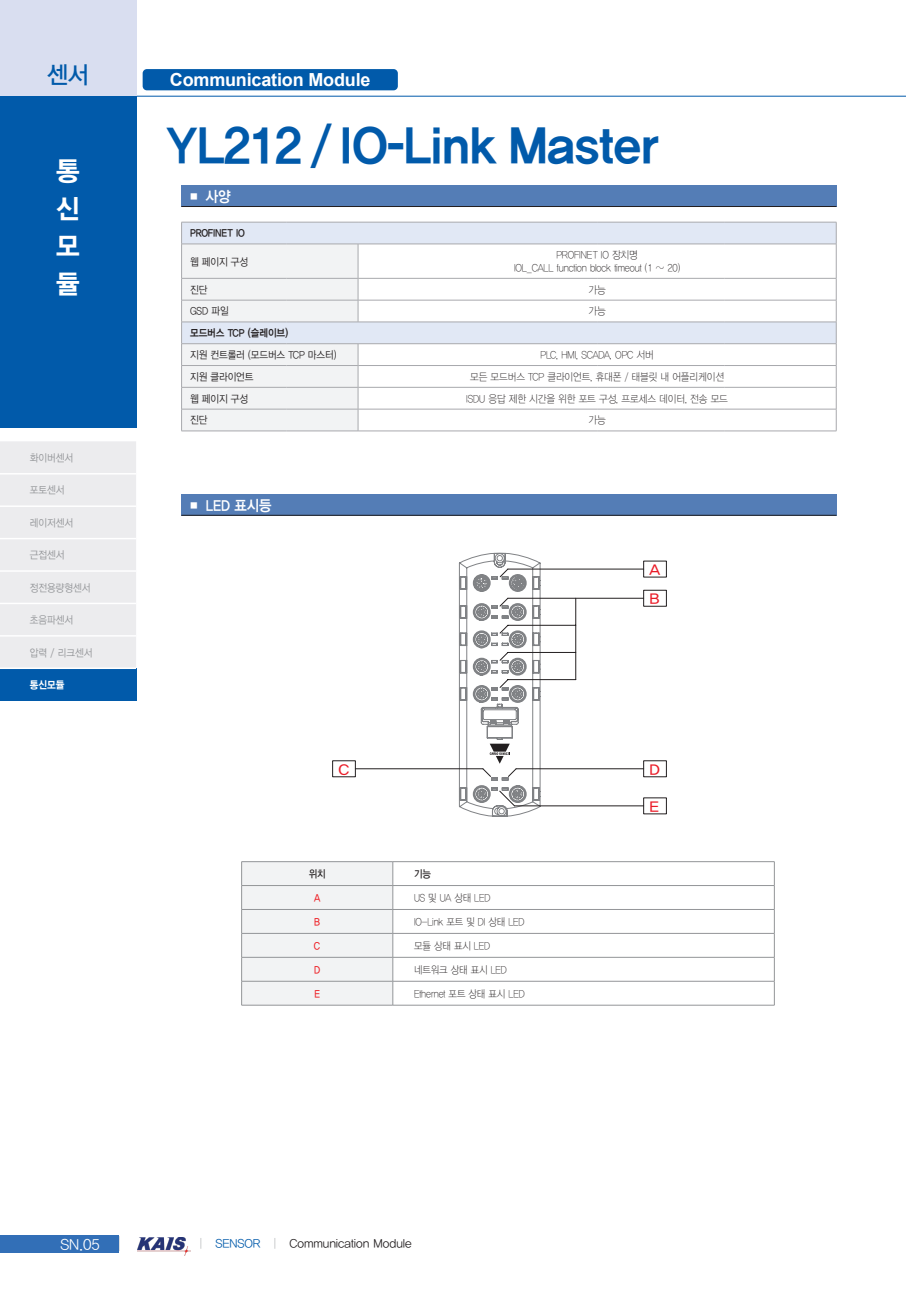
<style>
.page{position:relative;width:906px;height:1289px;background:#fff}
.page>*{position:absolute;margin:0;border:0;box-sizing:border-box;transform-origin:0 0}
.t1{font:48px "YDVYGO35";letter-spacing:-.025em;color:#015aaa}
.t2{font:27px/37.5px "YDVYGO35";color:#fff;text-align:justify;scale:.95 1}
.t3{font:24px "YDVYGO33";color:#015aaa;scale:.95 1}
.t4{font:700 18px "Arial";letter-spacing:-.01em;color:#fff}
.t5{font:15px "YDVYGO34";letter-spacing:-.01em;color:#fff}
.t6{font:15px "YDVYGO32";color:#fff}
.t7{font:14.55px "YDVYGO13";color:#ea1c28;scale:1.08 1}
.t8{font:12px "YDVYGO32";color:#231f20}
.t9{font:10.5px "YDVYGO31";letter-spacing:-.01em;color:#231f20;scale:.9 1}
.t10{font:10.5px "YDVYGO31";letter-spacing:-.01em;color:#231f20;scale:.88 1}
.t11{font:10.5px "YDVYGO32";letter-spacing:-.01em;color:#231f20;scale:.9 1}
.t12{font:10.5px "YDVYGO32";color:#939598;scale:.9 1}
.t13{font:10.5px "YDVYGO34";letter-spacing:-.01em;color:#231f20;scale:.9 1}
.t14{font:10.5px "YDVYGO33";color:#ee1d23;scale:.88 1}
.t15{font:10.5px "YDVYGO35";color:#fff;scale:.9 1}
.t16{font:10.5px "YDVYGO33";color:#231f20;scale:.88 1}
.s1{font-family:"YDVYGO33"}
.s2{font-family:"YDVYGO31";color:#939598}
.s3{color:#015aaa}
</style>
<div class="page">
<hr style="left:0;top:96px;width:906px;height:1px;background:#015aaa">
<div style="left:0;top:96px;width:136px;height:331px;background:#015aaa"></div>
<div style="left:143px;top:69px;width:255px;height:21px;background:#015aaa;border-radius:4px"></div>
<div style="left:0;top:0;width:136px;height:96px;background:#d9def0"></div>
<div style="left:0;top:441px;width:136px;height:226px;background:#ececee"></div>
<div style="left:0;top:668px;width:136px;height:33px;background:#015aaa"></div>
<hr style="left:0;top:473px;width:136px;height:1px;background:#fff">
<hr style="left:0;top:505px;width:136px;height:2px;background:#fff">
<hr style="left:0;top:538px;width:136px;height:1px;background:#fff">
<hr style="left:0;top:570px;width:136px;height:1px;background:#fff">
<hr style="left:0;top:602px;width:136px;height:2px;background:#fff">
<hr style="left:0;top:635px;width:136px;height:1px;background:#fff">
<hr style="left:0;top:667px;width:136px;height:2px;background:#fff">
<img style="left:138px;top:1237px;width:52px;height:18px">
<svg style="left:118px;top:1236px;width:1px;height:14px"></svg>
<div style="left:0;top:1235px;width:118px;height:17px;background:#326fb7"></div>
<svg style="left:359px;top:223px;width:477px;height:120px"></svg>
<hr style="left:358px;top:222px;width:239px;height:1px;background:#a8a9ad">
<hr style="left:597px;top:222px;width:128px;height:1px;background:#a8a9ad">
<hr style="left:725px;top:222px;width:111px;height:1px;background:#a8a9ad">
<hr style="left:358px;top:244px;width:239px;height:1px;background:#a8a9ad">
<hr style="left:597px;top:244px;width:128px;height:1px;background:#a8a9ad">
<hr style="left:725px;top:244px;width:111px;height:1px;background:#a8a9ad">
<hr style="left:358px;top:278px;width:239px;height:1px;background:#a8a9ad">
<hr style="left:597px;top:278px;width:128px;height:1px;background:#a8a9ad">
<hr style="left:725px;top:278px;width:111px;height:1px;background:#a8a9ad">
<hr style="left:358px;top:300px;width:239px;height:1px;background:#a8a9ad">
<hr style="left:597px;top:300px;width:128px;height:1px;background:#a8a9ad">
<hr style="left:725px;top:300px;width:111px;height:1px;background:#a8a9ad">
<hr style="left:358px;top:322px;width:239px;height:1px;background:#a8a9ad">
<hr style="left:597px;top:322px;width:128px;height:1px;background:#a8a9ad">
<hr style="left:725px;top:322px;width:111px;height:1px;background:#a8a9ad">
<hr style="left:358px;top:343px;width:239px;height:1px;background:#a8a9ad">
<hr style="left:597px;top:343px;width:128px;height:1px;background:#a8a9ad">
<hr style="left:725px;top:343px;width:111px;height:1px;background:#a8a9ad">
<hr style="left:358px;top:365px;width:239px;height:1px;background:#a8a9ad">
<hr style="left:597px;top:365px;width:128px;height:1px;background:#a8a9ad">
<hr style="left:725px;top:365px;width:111px;height:1px;background:#a8a9ad">
<hr style="left:358px;top:387px;width:239px;height:1px;background:#a8a9ad">
<hr style="left:597px;top:387px;width:128px;height:1px;background:#a8a9ad">
<hr style="left:725px;top:387px;width:111px;height:1px;background:#a8a9ad">
<hr style="left:358px;top:409px;width:239px;height:1px;background:#a8a9ad">
<hr style="left:597px;top:409px;width:128px;height:1px;background:#a8a9ad">
<hr style="left:725px;top:409px;width:111px;height:1px;background:#a8a9ad">
<hr style="left:358px;top:430px;width:239px;height:1px;background:#a8a9ad">
<hr style="left:597px;top:430px;width:128px;height:1px;background:#a8a9ad">
<hr style="left:725px;top:430px;width:111px;height:1px;background:#a8a9ad">
<svg style="left:836px;top:222px;width:1px;height:22px"></svg>
<hr style="left:836px;top:244px;width:1px;height:34px;background:#a8a9ad">
<svg style="left:181px;top:222px;width:178px;height:209px"></svg>
<hr style="left:286px;top:322px;width:72px;height:1px;background:#a8a9ad">
<svg style="left:836px;top:278px;width:1px;height:153px"></svg>
<div style="left:181px;top:185px;width:655px;height:22px;background:#547db6"></div>
<hr style="left:181px;top:206px;width:655px;height:1px;background:#231f20">
<div style="left:181px;top:494px;width:655px;height:21px;background:#547db6"></div>
<hr style="left:181px;top:515px;width:655px;height:1px;background:#231f20">
<div style="left:643px;top:590px;width:24px;height:16px;border:1px solid #231f20"></div>
<div style="left:643px;top:560px;width:24px;height:17px;border:1px solid #231f20"></div>
<hr style="left:508px;top:598px;width:135px;height:1px;background:#231f20">
<hr style="left:508px;top:568px;width:135px;height:1px;background:#231f20">
<div style="left:643px;top:760px;width:24px;height:17px;border:1px solid #231f20"></div>
<hr style="left:516px;top:768px;width:127px;height:1px;background:#231f20">
<div style="left:643px;top:797px;width:24px;height:17px;border:1px solid #231f20"></div>
<hr style="left:514px;top:805px;width:129px;height:1px;background:#231f20">
<div style="left:332px;top:760px;width:24px;height:17px;border:1px solid #231f20"></div>
<hr style="left:355px;top:768px;width:128px;height:1px;background:#231f20">
<svg style="left:458px;top:552px;width:118px;height:265px"></svg>
<hr style="left:393px;top:861px;width:381px;height:1px;background:#939598">
<hr style="left:393px;top:885px;width:381px;height:1px;background:#939598">
<hr style="left:393px;top:909px;width:381px;height:1px;background:#939598">
<hr style="left:393px;top:933px;width:381px;height:1px;background:#939598">
<hr style="left:393px;top:957px;width:381px;height:1px;background:#939598">
<hr style="left:393px;top:981px;width:381px;height:1px;background:#939598">
<svg style="left:241px;top:861px;width:152px;height:143px"></svg>
<svg style="left:774px;top:861px;width:1px;height:143px"></svg>
<hr style="left:241px;top:1004px;width:152px;height:1px;background:#939598">
<hr style="left:393px;top:1004px;width:381px;height:1px;background:#939598">
<h3 class="t3" style="left:47px;top:59px;width:45px">센서</h3>
<h3 class="t4" style="left:170px;top:67px;width:202px">Communication Module</h3>
<h2 class="t2" style="left:56px;top:151px;width:26px">통 신 모 듈</h2>
<p class="t12" style="left:30px;top:451px;width:50px">화이버센서</p>
<p class="t12" style="left:30px;top:483px;width:40px">포토센서</p>
<p class="t12" style="left:30px;top:515px;width:50px">레이저센서</p>
<p class="t12" style="left:30px;top:548px;width:40px">근접센서</p>
<p class="t12" style="left:30px;top:580px;width:69px">정전용량형센서</p>
<p class="t12" style="left:30px;top:613px;width:50px">초음파센서</p>
<p class="t12" style="left:30px;top:645px;width:71px">압력 / 리크센서</p>
<p class="t15" style="left:30px;top:678px;width:40px">통신모듈</p>
<p class="t1" style="left:166px;top:113px;width:495px">YL212 <span class="s1">/</span> IO-Link Master</p>
<p class="t5" style="left:187px;top:186px;width:45px">■ 사양</p>
<p class="t13" style="left:190px;top:226px;width:62px">PROFINET IO</p>
<p class="t11" style="left:190px;top:254px;width:66px">웹 페이지 구성</p>
<p class="t9" style="left:556px;top:248px;width:92px">PROFINET IO 장치명</p>
<p class="t9" style="left:514px;top:261px;width:186px">IOL_CALL function block timeout (1 ~ 20)</p>
<p class="t11" style="left:190px;top:282px;width:21px">진단</p>
<p class="t9" style="left:588px;top:283px;width:21px">가능</p>
<p class="t11" style="left:190px;top:304px;width:44px">GSD 파일</p>
<p class="t9" style="left:588px;top:304px;width:21px">가능</p>
<p class="t13" style="left:190px;top:326px;width:111px">모드버스 TCP (슬레이브)</p>
<p class="t11" style="left:190px;top:348px;width:164px">지원 컨트롤러 (모드버스 TCP 마스터)</p>
<p class="t9" style="left:540px;top:348px;width:128px">PLC, HMI, SCADA, OPC 서버</p>
<p class="t11" style="left:190px;top:369px;width:72px">지원 클라이언트</p>
<p class="t9" style="left:470px;top:370px;width:283px">모든 모드버스 TCP 클라이언트, 휴대폰 / 태블릿 내 어플리케이션</p>
<p class="t11" style="left:190px;top:391px;width:66px">웹 페이지 구성</p>
<p class="t9" style="left:466px;top:391px;width:292px">ISDU 응답 제한 시간을 위한 포트 구성, 프로세스 데이터, 전송 모드</p>
<p class="t11" style="left:190px;top:413px;width:21px">진단</p>
<p class="t9" style="left:588px;top:413px;width:21px">가능</p>
<p class="t5" style="left:187px;top:495px;width:86px">■ LED 표시등</p>
<p class="t7" style="left:338px;top:759px;width:12px">C</p>
<p class="t16" style="left:309px;top:866px;width:21px">위치</p>
<p class="t16" style="left:414px;top:866px;width:21px">기능</p>
<p class="t14" style="left:314px;top:890px;width:8px">A</p>
<p class="t10" style="left:414px;top:891px;width:88px">US 및 UA 상태 LED</p>
<p class="t14" style="left:314px;top:914px;width:8px">B</p>
<p class="t10" style="left:414px;top:914px;width:127px">IO-Link 포트 및 DI 상태 LED</p>
<p class="t14" style="left:314px;top:938px;width:9px">C</p>
<p class="t10" style="left:414px;top:938px;width:88px">모듈 상태 표시 LED</p>
<p class="t14" style="left:314px;top:962px;width:8px">D</p>
<p class="t10" style="left:414px;top:962px;width:107px">네트워크 상태 표시 LED</p>
<p class="t14" style="left:314px;top:986px;width:8px">E</p>
<p class="t10" style="left:414px;top:986px;width:127px">Ethernet 포트 상태 표시 LED</p>
<p class="t7" style="left:649px;top:560px;width:11px">A</p>
<p class="t7" style="left:649px;top:589px;width:11px">B</p>
<p class="t7" style="left:649px;top:759px;width:11px">D</p>
<p class="t7" style="left:649px;top:796px;width:10px">E</p>
<h3 class="t6" style="left:61px;top:1234px;width:41px">SN.05</h3>
<p class="t8" style="left:199px;top:1235px;width:214px"><span class="s2">|</span> <span class="s3">SENSOR</span> <span class="s2">|</span> Communication Module</p>
</div>
